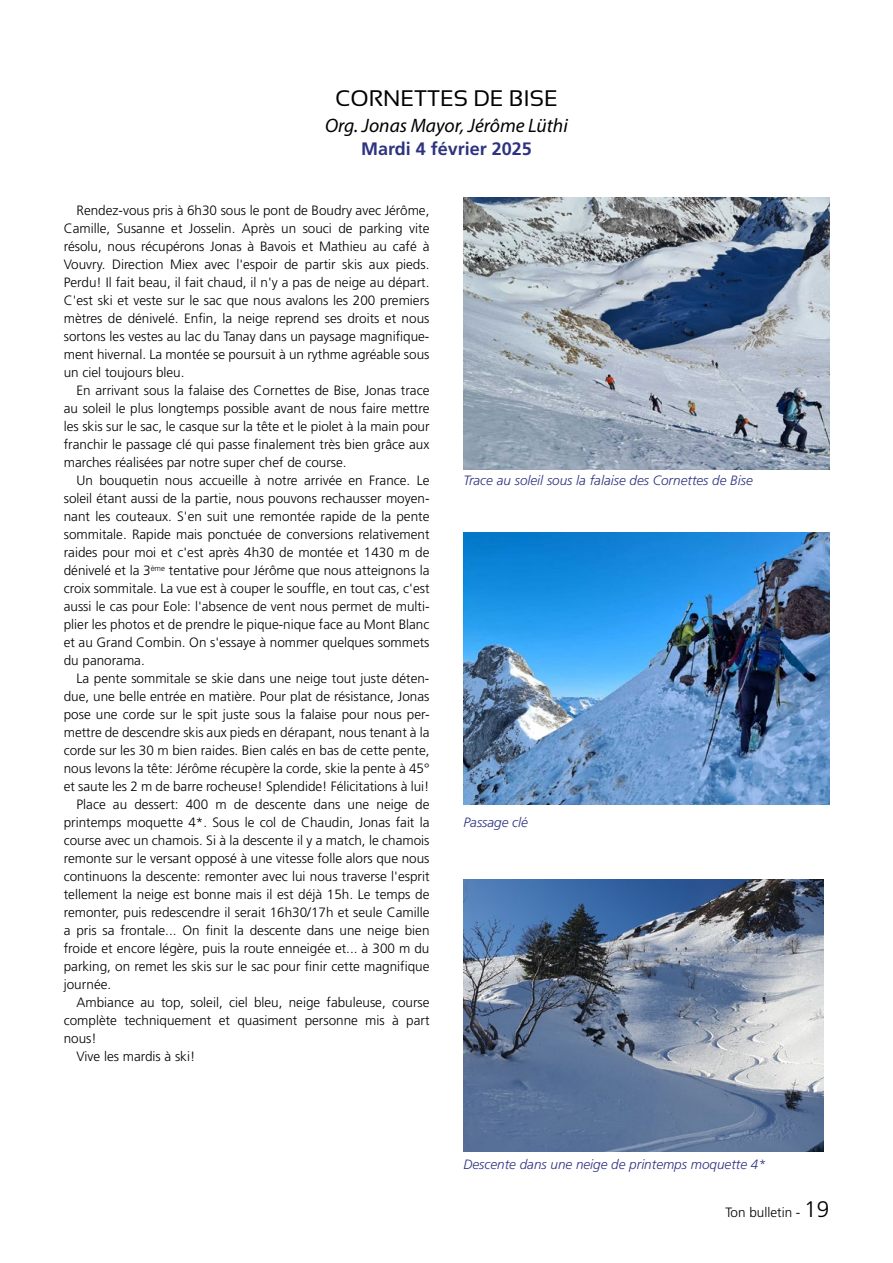
<style>
.page{position:relative;width:893px;height:1263px;background:#fff}
.page>*{position:absolute;margin:0;border:0;box-sizing:border-box;transform-origin:0 0}
.t1{font:22.5px "Sansation";color:#000}
.t2{font:italic 19.5px "Myriad Pro";color:#000}
.t3{font:18px "Frutiger LT 65 Bd";color:#2e3380}
.t4{font:13.5px/18px "Frutiger LT 45 Lt";color:#000;text-align:justify}
.t5{font:13.5px "Frutiger LT 46 Lt It";color:#2e3380}
.s1{font-size:22.5px}
</style>
<div class="page">
<img style="left:463px;top:197px;width:366px;height:272px">
<img style="left:463px;top:879px;width:360px;height:272px">
<img style="left:463px;top:533px;width:366px;height:272px">
<h1 class="t1" style="left:335px;top:85px;width:224px">CORNETTES DE BISE</h1>
<h2 class="t2" style="left:325px;top:113px;width:244px">Org. Jonas Mayor, Jérôme Lüthi</h2>
<h3 class="t3" style="left:361px;top:138px;width:172px">Mardi 4 février 2025</h3>
<p class="t4" style="left:64px;top:202px;width:367px;text-indent:13px">Rendez-vous pris à 6h30 sous le pont de Boudry avec Jérôme, Camille, Susanne et Josselin. Après un souci de parking vite résolu, nous récupérons Jonas à Bavois et Mathieu au café à Vouvry. Direction Miex avec l'espoir de partir skis aux pieds.<br>Perdu! Il fait beau, il fait chaud, il n'y a pas de neige au départ.<br>C'est ski et veste sur le sac que nous avalons les 200 premiers mètres de dénivelé. Enfin, la neige reprend ses droits et nous sortons les vestes au lac du Tanay dans un paysage magnifique&shy;ment hivernal. La montée se poursuit à un rythme agréable sous un ciel toujours bleu.</p>
<p class="t4" style="left:64px;top:382px;width:367px;text-indent:13px">En arrivant sous la falaise des Cornettes de Bise, Jonas trace au soleil le plus longtemps possible avant de nous faire mettre les skis sur le sac, le casque sur la tête et le piolet à la main pour franchir le passage clé qui passe finalement très bien grâce aux marches réalisées par notre super chef de course.</p>
<p class="t4" style="left:64px;top:472px;width:367px;text-indent:13px">Un bouquetin nous accueille à notre arrivée en France. Le soleil étant aussi de la partie, nous pouvons rechausser moyen&shy;nant les couteaux. S'en suit une remontée rapide de la pente sommitale. Rapide mais ponctuée de conversions relativement raides pour moi et c'est après 4h30 de montée et 1430 m de dénivelé et la 3<sup>ème</sup> tentative pour Jérôme que nous atteignons la croix sommitale. La vue est à couper le souffle, en tout cas, c'est aussi le cas pour Eole: l'absence de vent nous permet de multi&shy;plier les photos et de prendre le pique-nique face au Mont Blanc et au Grand Combin. On s'essaye à nommer quelques sommets du panorama.</p>
<p class="t4" style="left:77px;top:670px;width:354px">La pente sommitale se skie dans une neige tout juste déten-</p>
<p class="t4" style="left:64px;top:688px;width:367px">due, une belle entrée en matière. Pour plat de résistance, Jonas</p>
<p class="t4" style="left:64px;top:706px;width:367px">pose une corde sur le spit juste sous la falaise pour nous per-</p>
<p class="t4" style="left:64px;top:724px;width:367px">mettre de descendre skis aux pieds en dérapant, nous tenant à la</p>
<p class="t4" style="left:64px;top:742px;width:367px">corde sur les 30 m bien raides. Bien calés en bas de cette pente,</p>
<p class="t4" style="left:64px;top:760px;width:367px">nous levons la tête: Jérôme récupère la corde, skie la pente à 45°</p>
<p class="t4" style="left:64px;top:778px;width:367px">et saute les 2 m de barre rocheuse! Splendide! Félicitations à lui!</p>
<p class="t4" style="left:77px;top:796px;width:354px">Place au dessert: 400 m de descente dans une neige de</p>
<p class="t4" style="left:64px;top:814px;width:367px">printemps moquette 4*. Sous le col de Chaudin, Jonas fait la</p>
<p class="t4" style="left:64px;top:832px;width:367px">course avec un chamois. Si à la descente il y a match, le chamois</p>
<p class="t4" style="left:64px;top:850px;width:367px">remonte sur le versant opposé à une vitesse folle alors que nous</p>
<p class="t4" style="left:64px;top:868px;width:367px">continuons la descente: remonter avec lui nous traverse l'esprit</p>
<p class="t4" style="left:64px;top:886px;width:367px">tellement la neige est bonne mais il est déjà 15h. Le temps de</p>
<p class="t4" style="left:64px;top:904px;width:367px">remonter, puis redescendre il serait 16h30/17h et seule Camille</p>
<p class="t4" style="left:64px;top:922px;width:367px">a pris sa frontale... On finit la descente dans une neige bien</p>
<p class="t4" style="left:64px;top:940px;width:367px">froide et encore légère, puis la route enneigée et... à 300 m du</p>
<p class="t4" style="left:64px;top:958px;width:367px">parking, on remet les skis sur le sac pour finir cette magnifique</p>
<p class="t4" style="left:64px;top:976px;width:49px">journée.</p>
<p class="t4" style="left:77px;top:994px;width:354px">Ambiance au top, soleil, ciel bleu, neige fabuleuse, course</p>
<p class="t4" style="left:64px;top:1012px;width:367px">complète techniquement et quasiment personne mis à part</p>
<p class="t4" style="left:64px;top:1030px;width:35px">nous!</p>
<p class="t4" style="left:77px;top:1048px;width:120px">Vive les mardis à ski!</p>
<p class="t5" style="left:463px;top:473px;width:291px">Trace au soleil sous la falaise des Cornettes de Bise</p>
<p class="t5" style="left:463px;top:815px;width:66px">Passage clé</p>
<p class="t5" style="left:463px;top:1157px;width:304px">Descente dans une neige de printemps moquette 4*</p>
<p class="t4" style="left:725px;top:1204px;width:105px">Ton bulletin - <span class="s1">19</span></p>
</div>
